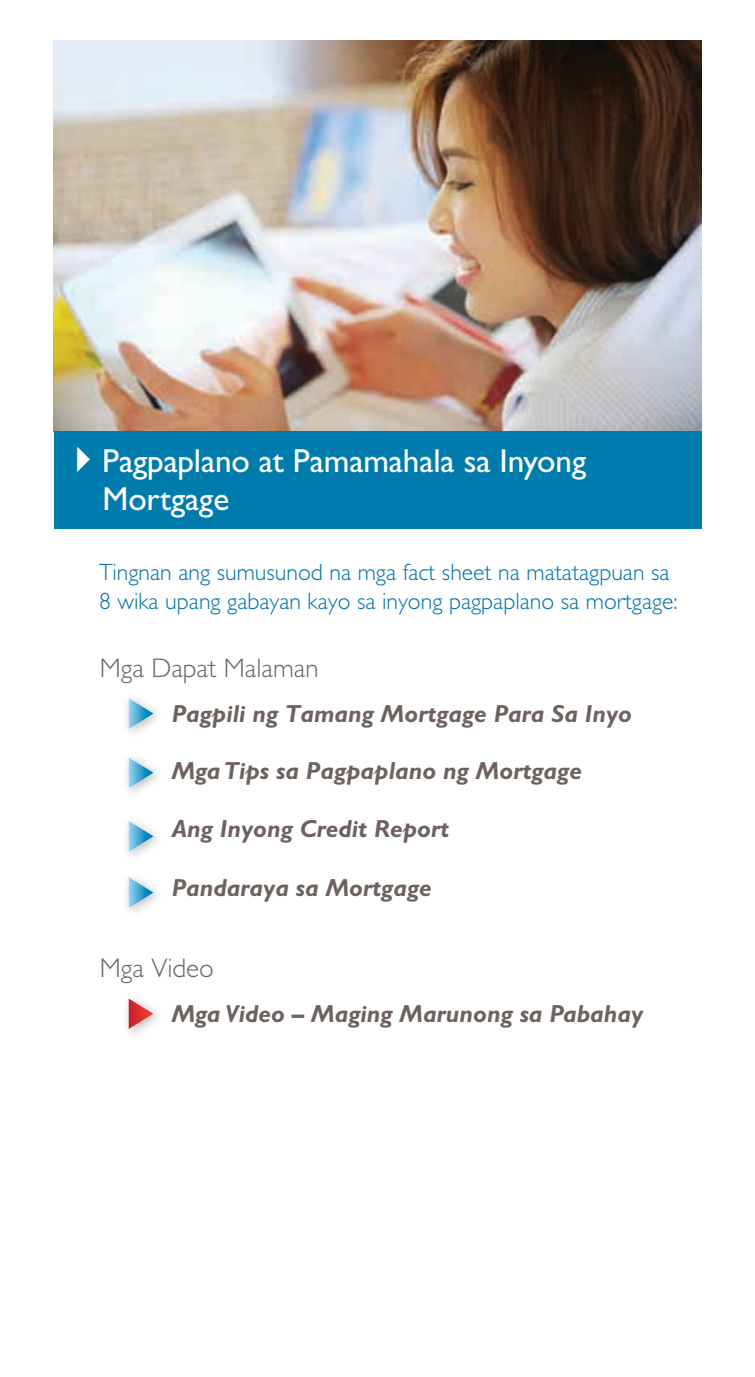
<style>
.page{position:relative;width:755px;height:1377px;background:#fff}
.page>*{position:absolute;margin:0;border:0;box-sizing:border-box;transform-origin:0 0}
.t1{font:33.3px/38.2px "Gill Sans Std";letter-spacing:-.005em;color:#fff}
.t2{font:300 27px "Gill Sans Std";color:#6e625f}
.t3{font:italic 700 24.75px "Gill Sans Std";color:#6e625f}
.t4{font:300 23.62px/28.6px "Gill Sans Std";color:#0072a7}
</style>
<div class="page">
<img style="left:54px;top:40px;width:647px;height:391px">
<img style="left:126px;top:998px;width:31px;height:36px">
<svg style="left:129px;top:999px;width:24px;height:30px"></svg>
<div style="left:54px;top:431px;width:647px;height:97px;background:#007bae"></div>
<img style="left:126px;top:757px;width:31px;height:36px">
<svg style="left:129px;top:758px;width:24px;height:30px"></svg>
<img style="left:126px;top:821px;width:31px;height:35px">
<svg style="left:129px;top:821px;width:24px;height:31px"></svg>
<img style="left:126px;top:698px;width:31px;height:35px">
<svg style="left:129px;top:698px;width:24px;height:31px"></svg>
<img style="left:126px;top:877px;width:31px;height:35px">
<svg style="left:129px;top:877px;width:24px;height:31px"></svg>
<h1 class="t1" style="left:102px;top:442px;width:485px;text-indent:-40px">✔Pagpaplano at Pamamahala sa Inyong<br>Mortgage</h1>
<p class="t4" style="left:99px;top:558px;width:580px">Tingnan ang sumusunod na mga fact sheet na matatagpuan sa<br>8 wika upang gabayan kayo sa inyong pagpaplano sa mortgage:</p>
<p class="t2" style="left:100px;top:653px;width:220px">Mga Dapat Malaman</p>
<p class="t3" style="left:172px;top:700px;width:462px">Pagpili ng Tamang Mortgage Para Sa Inyo</p>
<p class="t3" style="left:172px;top:757px;width:412px">Mga Tips sa Pagpaplano ng Mortgage</p>
<p class="t3" style="left:172px;top:814px;width:279px">Ang Inyong Credit Report</p>
<p class="t3" style="left:172px;top:873px;width:262px">Pandaraya sa Mortgage</p>
<p class="t2" style="left:100px;top:953px;width:116px">Mga Video</p>
<p class="t3" style="left:172px;top:1000px;width:473px">Mga Video – Maging Marunong sa Pabahay</p>
</div>
